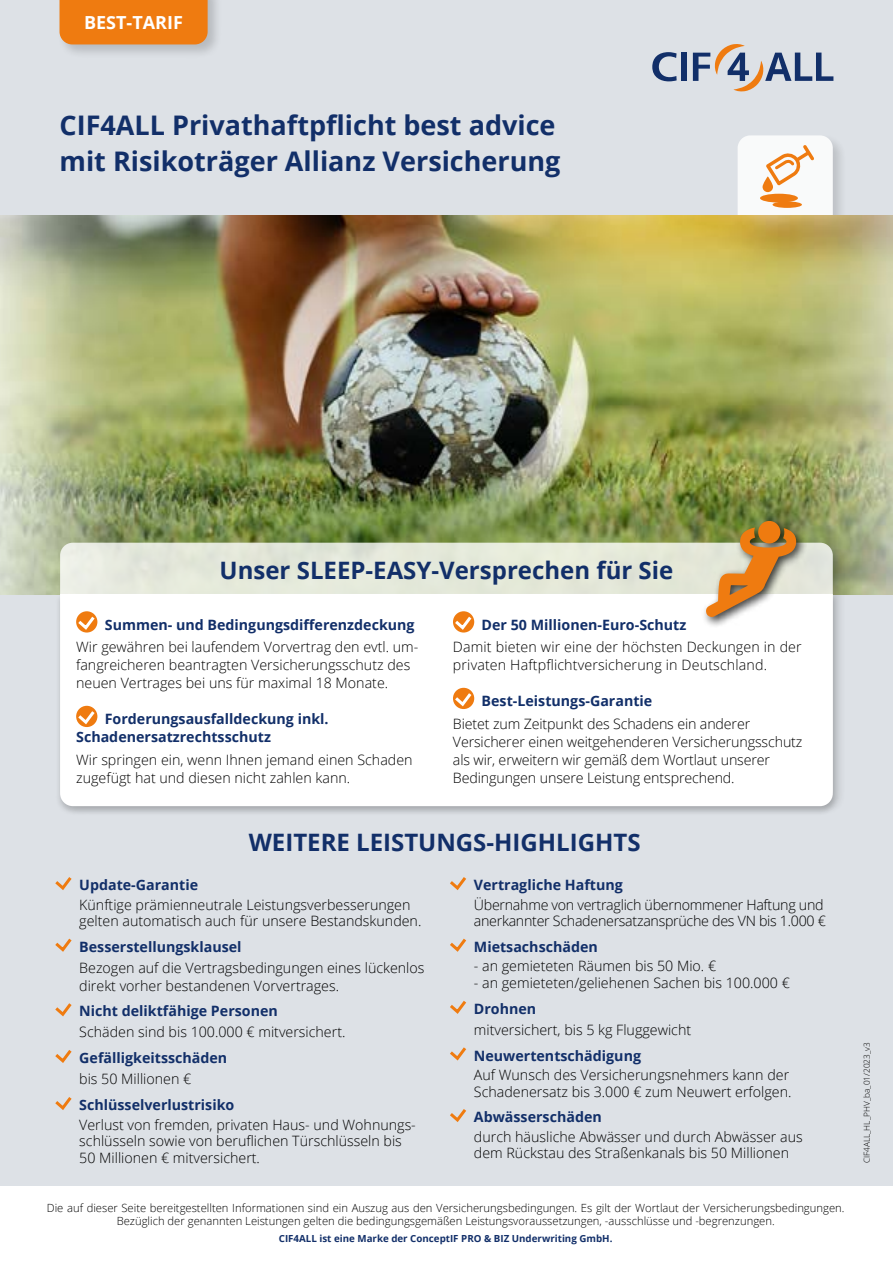
<style>
.page{position:relative;width:893px;height:1263px;background:#fff}
.page>*{position:absolute;margin:0;border:0;box-sizing:border-box;transform-origin:0 0}
.t1{font:700 27px/36px "Open Sans";color:#122f69}
.t2{font:700 24px "Open Sans";color:#122f69}
.t3{font:700 18px "Open Sans";color:#fff}
.t4{font:300 14.25px/18px "Open Sans";color:#000}
.t5{font:700 14.25px/18px "Open Sans";color:#122f69}
.t6{font:300 14.25px/16.5px "Open Sans";letter-spacing:-.02em;color:#000}
.t7{font:300 11.25px/13.5px "Open Sans";color:#000;text-align:center}
.t8{font:700 9.75px "Open Sans";color:#122f69}
.t9{font:300 8.25px "Open Sans";color:#000}
</style>
<div class="page">
<div style="left:0;top:0;width:893px;height:1185px;background:#dde1e6"></div>
<div style="left:736px;top:134px;width:111px;height:121px;background:#000;opacity:.17"></div>
<div style="left:738px;top:135px;width:95px;height:105px;background:#fff;border-radius:13px"></div>
<img style="left:0;top:216px;width:893px;height:378px">
<svg style="left:55px;top:877px;width:17px;height:13px"></svg>
<svg style="left:55px;top:938px;width:17px;height:14px"></svg>
<svg style="left:55px;top:1003px;width:17px;height:14px"></svg>
<svg style="left:55px;top:1050px;width:17px;height:13px"></svg>
<svg style="left:55px;top:1097px;width:17px;height:13px"></svg>
<svg style="left:450px;top:877px;width:16px;height:13px"></svg>
<svg style="left:450px;top:938px;width:17px;height:14px"></svg>
<svg style="left:450px;top:1000px;width:17px;height:14px"></svg>
<svg style="left:450px;top:1047px;width:17px;height:14px"></svg>
<svg style="left:450px;top:1109px;width:17px;height:13px"></svg>
<svg style="left:762px;top:176px;width:11px;height:16px"></svg>
<svg style="left:766px;top:145px;width:48px;height:41px"></svg>
<div style="left:772px;top:201px;width:30px;height:7px;background:#ef7b10;border-radius:50%"></div>
<div style="left:760px;top:194px;width:38px;height:9px;background:#ef7b10;border-radius:50%"></div>
<div style="left:60px;top:543px;width:773px;height:259px;background:#e5e9da;border-radius:13px"></div>
<div style="left:56px;top:594px;width:783px;height:222px;background:#000;opacity:.16"></div>
<div style="left:60px;top:594px;width:773px;height:212px;background:#fff"></div>
<div style="left:701px;top:516px;width:107px;height:112px;background:#000;opacity:.75"></div>
<svg style="left:705px;top:527px;width:91px;height:91px"></svg>
<div style="left:758px;top:521px;width:22px;height:22px;background:#ef7b10;border-radius:50%"></div>
<svg style="left:76px;top:611px;width:21px;height:21px"></svg>
<svg style="left:75px;top:613px;width:23px;height:19px"></svg>
<div style="left:76px;top:706px;width:21px;height:21px;background:#ef7b10;border-radius:50%"></div>
<svg style="left:75px;top:708px;width:23px;height:18px"></svg>
<svg style="left:453px;top:611px;width:21px;height:21px"></svg>
<svg style="left:452px;top:613px;width:22px;height:19px"></svg>
<svg style="left:453px;top:688px;width:21px;height:21px"></svg>
<svg style="left:452px;top:690px;width:22px;height:18px"></svg>
<svg style="left:652px;top:52px;width:25px;height:29px"></svg>
<div style="left:682px;top:53px;width:5px;height:28px;background:#122f69"></div>
<svg style="left:693px;top:44px;width:140px;height:48px"></svg>
<div style="left:58px;top:0;width:163px;height:59px;background:#000;opacity:.17"></div>
<div style="left:60px;top:0;width:148px;height:44px;background:#ef7b10"></div>
<p class="t3" style="left:84px;top:9px;width:100px">BEST-TARIF</p>
<h1 class="t1" style="left:60px;top:107px;width:502px">CIF4ALL Privathaftpflicht best advice mit Risikoträger Allianz Versicherung</h1>
<h2 class="t2" style="left:220px;top:553px;width:455px">Unser SLEEP-EASY-Versprechen für Sie</h2>
<p class="t5" style="left:105px;top:615px;width:311px">Summen- und Bedingungsdifferenzdeckung</p>
<p class="t4" style="left:76px;top:637px;width:344px">Wir gewähren bei laufendem Vorvertrag den evtl. um&shy;fangreicheren beantragten Versicherungsschutz des neuen Vertrages bei uns für maximal 18 Monate.</p>
<p class="t5" style="left:76px;top:709px;width:254px;text-indent:29px">Forderungsausfalldeckung inkl.<br>Schadenersatzrechtsschutz</p>
<p class="t4" style="left:76px;top:750px;width:338px">Wir springen ein, wenn Ihnen jemand einen Schaden zugefügt hat und diesen nicht zahlen kann.</p>
<p class="t5" style="left:482px;top:615px;width:206px">Der 50 Millionen-Euro-Schutz</p>
<p class="t4" style="left:453px;top:637px;width:350px">Damit bieten wir eine der höchsten Deckungen in der privaten Haftpflichtversicherung in Deutschland.</p>
<p class="t5" style="left:482px;top:691px;width:172px">Best-Leistungs-Garantie</p>
<p class="t4" style="left:453px;top:714px;width:351px">Bietet zum Zeitpunkt des Schadens ein anderer Versicherer einen weitgehenderen Versicherungsschutz als wir, erweitern wir gemäß dem Wortlaut unserer Bedingungen unsere Leistung entsprechend.</p>
<h2 class="t2" style="left:249px;top:825px;width:393px">WEITERE LEISTUNGS-HIGHLIGHTS</h2>
<p class="t5" style="left:79px;top:876px;width:120px">Update-Garantie</p>
<p class="t4" style="left:79px;top:896px;width:344px;line-height:16.5px">Künftige prämienneutrale Leistungsverbesserungen gelten automatisch auch für unsere Bestandskunden.</p>
<p class="t5" style="left:79px;top:937px;width:164px">Besserstellungsklausel</p>
<p class="t4" style="left:79px;top:958px;width:347px">Bezogen auf die Vertragsbedingungen eines lückenlos direkt vorher bestandenen Vorvertrages.</p>
<p class="t5" style="left:79px;top:1002px;width:200px">Nicht deliktfähige Personen</p>
<p class="t4" style="left:79px;top:1023px;width:268px">Schäden sind bis 100.000 € mitversichert.</p>
<p class="t5" style="left:79px;top:1048px;width:150px">Gefälligkeitsschäden</p>
<p class="t4" style="left:79px;top:1069px;width:114px">bis 50 Millionen €</p>
<p class="t5" style="left:79px;top:1095px;width:157px">Schlüsselverlustrisiko</p>
<p class="t4" style="left:79px;top:1116px;width:338px;line-height:16.5px">Verlust von fremden, privaten Haus- und Wohnungs&shy;schlüsseln sowie von beruflichen Türschlüsseln bis<br>50 Millionen € mitversichert.</p>
<p class="t5" style="left:474px;top:876px;width:150px">Vertragliche Haftung</p>
<p class="t6" style="left:474px;top:896px;width:354px">Übernahme von vertraglich übernommener Haftung und anerkannter Schadenersatzansprüche des VN bis 1.000 €</p>
<p class="t5" style="left:474px;top:937px;width:125px">Mietsachschäden</p>
<p class="t4" style="left:474px;top:957px;width:244px">- an gemieteten Räumen bis 50 Mio. €</p>
<p class="t4" style="left:474px;top:973px;width:317px">- an gemieteten/geliehenen Sachen bis 100.000 €</p>
<p class="t5" style="left:474px;top:999px;width:64px">Drohnen</p>
<p class="t4" style="left:474px;top:1020px;width:219px">mitversichert, bis 5 kg Fluggewicht</p>
<p class="t5" style="left:474px;top:1046px;width:169px">Neuwertentschädigung</p>
<p class="t4" style="left:474px;top:1066px;width:319px;line-height:16.5px">Auf Wunsch des Versicherungsnehmers kann der<br>Schadenersatz bis 3.000 € zum Neuwert erfolgen.</p>
<p class="t5" style="left:474px;top:1107px;width:129px">Abwässerschäden</p>
<p class="t4" style="left:474px;top:1128px;width:330px;line-height:16.5px">durch häusliche Abwässer und durch Abwässer aus dem Rückstau des Straßenkanals bis 50 Millionen</p>
<p class="t7" style="left:47px;top:1201px;width:799px">Die auf dieser Seite bereitgestellten Informationen sind ein Auszug aus den Versicherungsbedingungen. Es gilt der Wortlaut der Versicherungsbedingungen.<br>Bezüglich der genannten Leistungen gelten die bedingungsgemäßen Leistungsvoraussetzungen, -ausschlüsse und -begrenzungen.</p>
<p class="t8" style="left:279px;top:1231px;width:335px">CIF4ALL ist eine Marke der ConceptIF PRO &amp; BIZ Underwriting GmbH.</p>
<p class="t9" style="left:861px;top:1163px;width:122px;rotate:-90deg">CIF4ALL_HL_PHV_ba_01/2023_v3</p>
</div>
